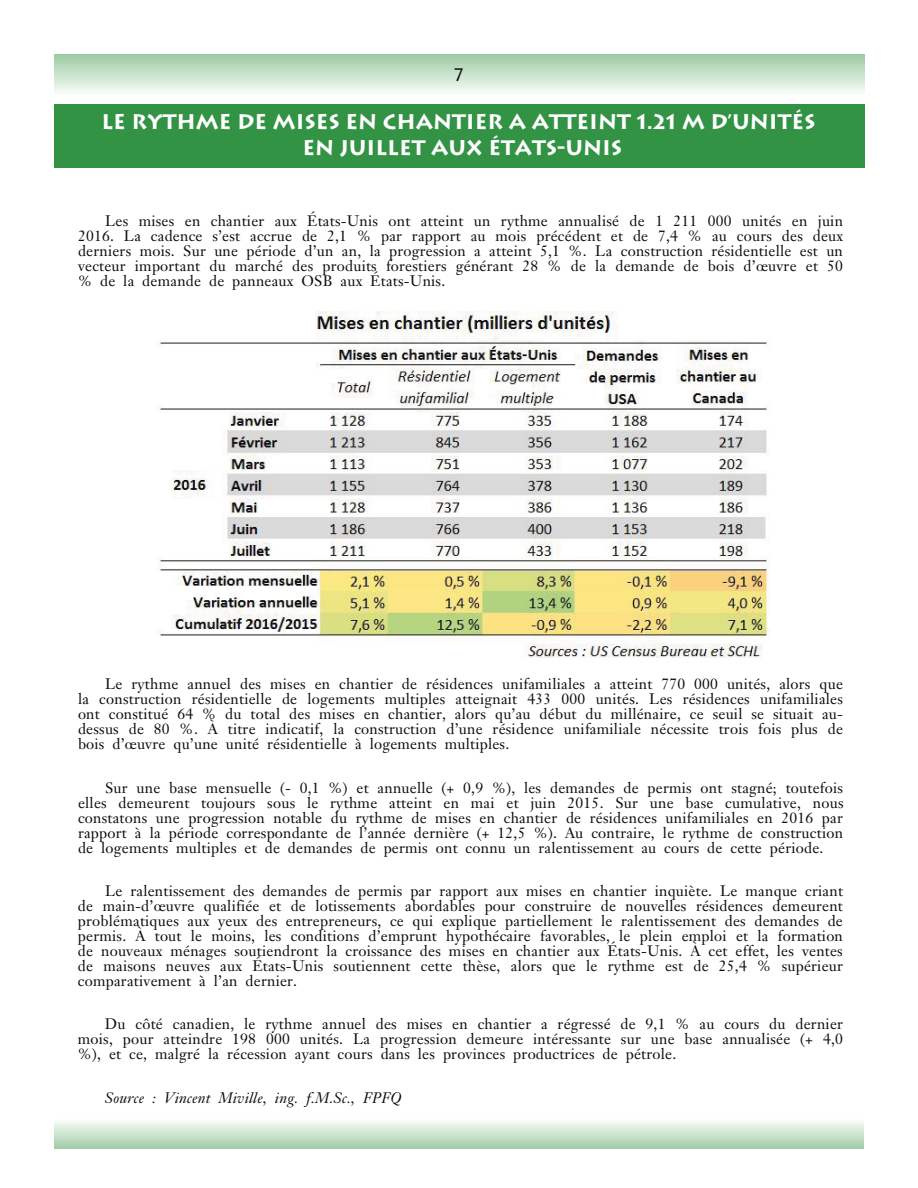
<style>
.page{position:relative;width:918px;height:1188px;background:#fff}
.page>*{position:absolute;margin:0;border:0;box-sizing:border-box;transform-origin:0 0}
.t1{font:700 21px/26.8px "Lithos";color:#fff;text-align:center}
.t2{font:18px "Lithos";color:#0d0e0c}
.t3{font:15px/15px "Janson Text";letter-spacing:.015em;color:#0d0e0c;text-align:justify}
.t4{font:italic 15px "Janson Text";letter-spacing:.015em;color:#0d0e0c}
</style>
<div class="page">
<div style="left:54px;top:104px;width:810px;height:63px;background:#329345"></div>
<div style="left:54px;top:54px;width:810px;height:40px;background:linear-gradient(to bottom,#9ccaa3,#f5faf6)"></div>
<div style="left:54px;top:1119px;width:810px;height:30px;background:linear-gradient(to bottom,#fbfdfb,#a2cea9)"></div>
<img style="left:160px;top:311px;width:608px;height:347px">
<p class="t2" style="left:455px;top:64px;width:10px">7</p>
<h1 class="t1" style="left:101px;top:108px;width:716px">LE RYTHME DE MISES EN CHANTIER A ATTEINT 1.21 M D’UNITÉS<br>EN JUILLET AUX ÉTATS-UNIS</h1>
<p class="t3" style="left:78px;top:215px;width:767px;text-indent:27px">Les mises en chantier aux États-Unis ont atteint un rythme annualisé de 1 211 000 unités en juin 2016. La cadence s’est accrue de 2,1 % par rapport au mois précédent et de 7,4 % au cours des deux derniers mois. Sur une période d’un an, la progression a atteint 5,1 %. La construction résidentielle est un vecteur important du marché des produits forestiers générant 28 % de la demande de bois d’œuvre et 50 % de la demande de panneaux OSB aux États-Unis.</p>
<p class="t3" style="left:78px;top:678px;width:767px;text-indent:27px">Le rythme annuel des mises en chantier de résidences unifamiliales a atteint 770 000 unités, alors que la construction résidentielle de logements multiples atteignait 433 000 unités. Les résidences unifamiliales ont constitué 64 % du total des mises en chantier, alors qu’au début du millénaire, ce seuil se situait au&shy;dessus de 80 %. À titre indicatif, la construction d’une résidence unifamiliale nécessite trois fois plus de bois d’œuvre qu’une unité résidentielle à logements multiples.</p>
<p class="t3" style="left:78px;top:781px;width:767px;text-indent:27px">Sur une base mensuelle (- 0,1 %) et annuelle (+ 0,9 %), les demandes de permis ont stagné; toutefois elles demeurent toujours sous le rythme atteint en mai et juin 2015. Sur une base cumulative, nous constatons une progression notable du rythme de mises en chantier de résidences unifamiliales en 2016 par rapport à la période correspondante de l’année dernière (+ 12,5 %). Au contraire, le rythme de construction de logements multiples et de demandes de permis ont connu un ralentissement au cours de cette période.</p>
<p class="t3" style="left:78px;top:885px;width:767px;text-indent:27px">Le ralentissement des demandes de permis par rapport aux mises en chantier inquiète. Le manque criant de main-d’œuvre qualifiée et de lotissements abordables pour construire de nouvelles résidences demeurent problématiques aux yeux des entrepreneurs, ce qui explique partiellement le ralentissement des demandes de permis. À tout le moins, les conditions d’emprunt hypothécaire favorables, le plein emploi et la formation de nouveaux ménages soutiendront la croissance des mises en chantier aux États-Unis. À cet effet, les ventes de maisons neuves aux États-Unis soutiennent cette thèse, alors que le rythme est de 25,4 % supérieur comparativement à l’an dernier.</p>
<p class="t3" style="left:78px;top:1018px;width:767px;text-indent:27px">Du côté canadien, le rythme annuel des mises en chantier a régressé de 9,1 % au cours du dernier mois, pour atteindre 198 000 unités. La progression demeure intéressante sur une base annualisée (+ 4,0 %), et ce, malgré la récession ayant cours dans les provinces productrices de pétrole.</p>
<p class="t4" style="left:105px;top:1092px;width:298px">Source : Vincent Miville, ing. f.M.Sc., FPFQ</p>
</div>
